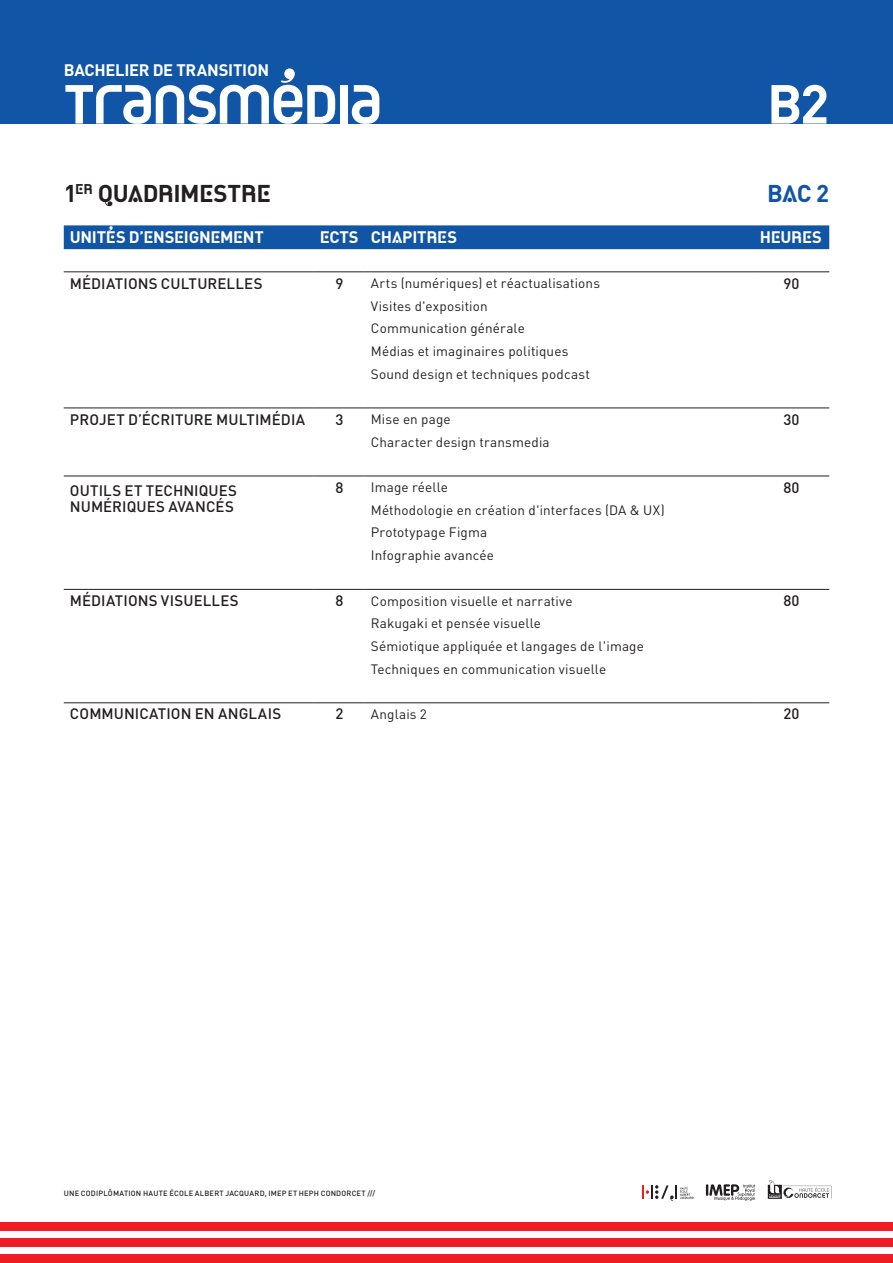
<style>
.page{position:relative;width:893px;height:1263px;background:#fff}
.page>*{position:absolute;margin:0;border:0;box-sizing:border-box;transform-origin:0 0}
.Nom_Formation{font:54px "DIN Pro HEAJ Bold";letter-spacing:-.045em;color:#fff}
.t1{font:24px "DIN Pro HEAJ Bold";letter-spacing:-.02em;color:#231f20}
.t2{font:24px "DIN Pro HEAJ Bold";color:#1055a6}
.t3{font:16.5px "DIN Pro HEAJ Bold";letter-spacing:-.015em;color:#fff}
.Sous-titre{font:700 16.5px "DIN Pro";letter-spacing:-.015em;color:#fff}
.UE{font:500 15px/16.5px "DIN Pro";letter-spacing:.005em;color:#231f20}
.Texte_de_base{font:13.5px "DIN Pro";letter-spacing:.01em;color:#231f20}
.Indice_cours{font:500 7.5px "DIN Pro";letter-spacing:.025em;color:#231f20}
</style>
<div class="page">
<div style="left:0;top:0;width:893px;height:124px;background:#1055a6"></div>
<div style="left:64px;top:225px;width:765px;height:24px;background:#1055a6"></div>
<hr style="left:64px;top:408px;width:250px;height:1px;background:#231f20">
<hr style="left:314px;top:408px;width:51px;height:1px;background:#231f20">
<hr style="left:365px;top:408px;width:389px;height:1px;background:#231f20">
<hr style="left:754px;top:408px;width:75px;height:1px;background:#231f20">
<hr style="left:64px;top:476px;width:250px;height:1px;background:#231f20">
<hr style="left:314px;top:476px;width:51px;height:1px;background:#231f20">
<hr style="left:365px;top:476px;width:389px;height:1px;background:#231f20">
<hr style="left:754px;top:476px;width:75px;height:1px;background:#231f20">
<hr style="left:64px;top:702px;width:250px;height:1px;background:#231f20">
<hr style="left:314px;top:702px;width:51px;height:1px;background:#231f20">
<hr style="left:365px;top:702px;width:389px;height:1px;background:#231f20">
<hr style="left:754px;top:702px;width:75px;height:1px;background:#231f20">
<hr style="left:64px;top:271px;width:250px;height:1px;background:#231f20">
<hr style="left:314px;top:271px;width:51px;height:1px;background:#231f20">
<hr style="left:365px;top:271px;width:389px;height:1px;background:#231f20">
<hr style="left:754px;top:271px;width:75px;height:1px;background:#231f20">
<hr style="left:64px;top:589px;width:250px;height:1px;background:#231f20">
<hr style="left:314px;top:589px;width:51px;height:1px;background:#231f20">
<hr style="left:365px;top:589px;width:389px;height:1px;background:#231f20">
<hr style="left:754px;top:589px;width:75px;height:1px;background:#231f20">
<div style="left:0;top:1238px;width:446px;height:9px;background:#ee1d23"></div>
<div style="left:0;top:1222px;width:446px;height:8px;background:#ee1d23"></div>
<div style="left:0;top:1255px;width:446px;height:8px;background:#ee1d23"></div>
<div style="left:446px;top:1238px;width:447px;height:9px;background:#ee1d23"></div>
<div style="left:446px;top:1222px;width:447px;height:8px;background:#ee1d23"></div>
<div style="left:446px;top:1255px;width:447px;height:8px;background:#ee1d23"></div>
<svg style="left:642px;top:1185px;width:51px;height:16px"></svg>
<svg style="left:768px;top:1180px;width:64px;height:19px"></svg>
<svg style="left:706px;top:1184px;width:49px;height:17px"></svg>
<p class="Sous-titre" style="left:64px;top:56px;width:207px">BACHELIER DE TRANSITION</p>
<p class="Nom_Formation" style="left:64px;top:59px;width:320px">TRANSMéDIA</p>
<p class="Nom_Formation" style="left:767px;top:59px;width:64px">B2</p>
<p class="t1" style="left:64px;top:174px;width:209px">1<sup>ER</sup> QUADRIMESTRE</p>
<p class="t2" style="left:767px;top:174px;width:64px">BAC 2</p>
<p class="t3" style="left:70px;top:223px;width:196px">UNITÉS D’ENSEIGNEMENT</p>
<p class="t3" style="left:320px;top:223px;width:40px">ECTS</p>
<p class="t3" style="left:371px;top:223px;width:88px">CHAPITRES</p>
<p class="t3" style="left:760px;top:223px;width:64px">HEURES</p>
<p class="UE" style="left:70px;top:273px;width:194px">MÉDIATIONS CULTURELLES</p>
<p class="UE" style="left:335px;top:273px;width:9px">9</p>
<p class="Texte_de_base" style="left:371px;top:272px;width:231px">Arts (numériques) et réactualisations</p>
<p class="UE" style="left:784px;top:273px;width:17px">90</p>
<p class="Texte_de_base" style="left:371px;top:295px;width:118px">Visites d'exposition</p>
<p class="Texte_de_base" style="left:371px;top:318px;width:156px">Communication générale</p>
<p class="Texte_de_base" style="left:371px;top:340px;width:199px">Médias et imaginaires politiques</p>
<p class="Texte_de_base" style="left:371px;top:363px;width:220px">Sound design et techniques podcast</p>
<p class="UE" style="left:70px;top:409px;width:237px">PROJET D’ÉCRITURE MULTIMÉDIA</p>
<p class="UE" style="left:335px;top:409px;width:9px">3</p>
<p class="Texte_de_base" style="left:371px;top:409px;width:81px">Mise en page</p>
<p class="UE" style="left:784px;top:409px;width:17px">30</p>
<p class="Texte_de_base" style="left:371px;top:431px;width:180px">Character design transmedia</p>
<p class="UE" style="left:70px;top:480px;width:169px">OUTILS ET TECHNIQUES<br>NUMÉRIQUES AVANCÉS</p>
<p class="UE" style="left:335px;top:477px;width:9px">8</p>
<p class="Texte_de_base" style="left:371px;top:477px;width:79px">Image réelle</p>
<p class="UE" style="left:784px;top:477px;width:18px">80</p>
<p class="Texte_de_base" style="left:371px;top:499px;width:295px">Méthodologie en création d'interfaces (DA &amp; UX)</p>
<p class="Texte_de_base" style="left:371px;top:522px;width:118px">Prototypage Figma</p>
<p class="Texte_de_base" style="left:371px;top:545px;width:125px">Infographie avancée</p>
<p class="UE" style="left:70px;top:591px;width:170px">MÉDIATIONS VISUELLES</p>
<p class="UE" style="left:335px;top:591px;width:9px">8</p>
<p class="Texte_de_base" style="left:371px;top:590px;width:203px">Composition visuelle et narrative</p>
<p class="UE" style="left:784px;top:591px;width:18px">80</p>
<p class="Texte_de_base" style="left:371px;top:613px;width:172px">Rakugaki et pensée visuelle</p>
<p class="Texte_de_base" style="left:371px;top:635px;width:275px">Sémiotique appliquée et langages de l'image</p>
<p class="Texte_de_base" style="left:371px;top:658px;width:237px">Techniques en communication visuelle</p>
<p class="UE" style="left:70px;top:704px;width:213px">COMMUNICATION EN ANGLAIS</p>
<p class="UE" style="left:335px;top:704px;width:9px">2</p>
<p class="Texte_de_base" style="left:371px;top:703px;width:58px">Anglais 2</p>
<p class="UE" style="left:784px;top:704px;width:17px">20</p>
<p class="Indice_cours" style="left:64px;top:1187px;width:313px">UNE CODIPLÔMATION HAUTE ÉCOLE ALBERT JACQUARD, IMEP ET HEPH CONDORCET ///</p>
</div>
